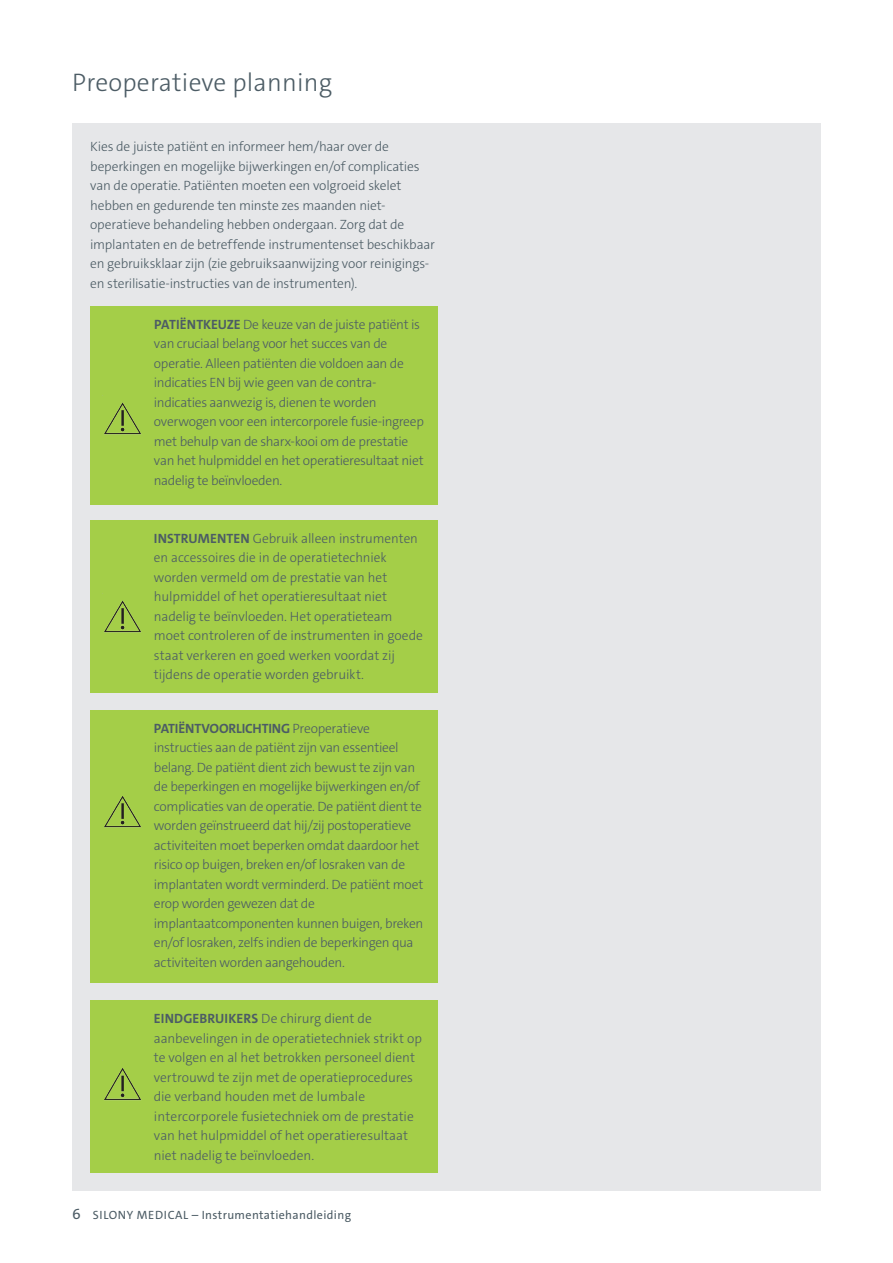
<style>
.page{position:relative;width:893px;height:1263px;background:#fff}
.page>*{position:absolute;margin:0;border:0;box-sizing:border-box;transform-origin:0 0}
.t1{font:300 25.5px "The Sans C4 s";letter-spacing:.01em;color:#4c5c65}
.t2{font:300 13.5px/19.5px "The Sans C4 s";letter-spacing:-.015em;color:#4c5c65}
.t3{font:12px "The Sans C4 s";letter-spacing:.03em;color:#4c5c65}
.s1{font-weight:700}
.s2{font-size:15px}
</style>
<div class="page">
<div style="left:72px;top:123px;width:749px;height:1068px;background:#e6e7e9"></div>
<div style="left:90px;top:306px;width:348px;height:199px;background:#a4ce48"></div>
<img style="left:104px;top:402px;width:37px;height:33px">
<div style="left:90px;top:520px;width:348px;height:172px;background:#a4ce48"></div>
<img style="left:104px;top:600px;width:37px;height:33px">
<div style="left:90px;top:710px;width:348px;height:272px;background:#a4ce48"></div>
<img style="left:104px;top:797px;width:37px;height:31px">
<div style="left:90px;top:1000px;width:348px;height:173px;background:#a4ce48"></div>
<img style="left:104px;top:1067px;width:37px;height:34px">
<h1 class="t1" style="left:72px;top:66px;width:262px">Preoperatieve planning</h1>
<p class="t2" style="left:90px;top:137px;width:346px">Kies de juiste patiënt en informeer hem/haar over de beperkingen en mogelijke bijwerkingen en/of complicaties van de operatie. Patiënten moeten een volgroeid skelet hebben en gedurende ten minste zes maanden niet&shy;operatieve behandeling hebben ondergaan. Zorg dat de implantaten en de betreffende instrumentenset beschikbaar en gebruiksklaar zijn (zie gebruiksaanwijzing voor reinigings&shy;en sterilisatie-instructies van de instrumenten).</p>
<p class="t2" style="left:154px;top:315px;width:271px"><span class="s1">PATIËNTKEUZE</span> De keuze van de juiste patiënt is van cruciaal belang voor het succes van de operatie. Alleen patiënten die voldoen aan de indicaties EN bij wie geen van de contra&shy;indicaties aanwezig is, dienen te worden overwogen voor een intercorporele fusie-ingreep met behulp van de sharx-kooi om de prestatie van het hulpmiddel en het operatieresultaat niet nadelig te beïnvloeden.</p>
<p class="t2" style="left:154px;top:529px;width:271px"><span class="s1">INSTRUMENTEN</span> Gebruik alleen instrumenten en accessoires die in de operatietechniek worden vermeld om de prestatie van het hulpmiddel of het operatieresultaat niet nadelig te beïnvloeden. Het operatieteam moet controleren of de instrumenten in goede staat verkeren en goed werken voordat zij tijdens de operatie worden gebruikt.</p>
<p class="t2" style="left:154px;top:719px;width:271px"><span class="s1">PATIËNTVOORLICHTING</span> Preoperatieve instructies aan de patiënt zijn van essentieel belang. De patiënt dient zich bewust te zijn van de beperkingen en mogelijke bijwerkingen en/of complicaties van de operatie. De patiënt dient te worden geïnstrueerd dat hij/zij postoperatieve activiteiten moet beperken omdat daardoor het risico op buigen, breken en/of losraken van de implantaten wordt verminderd. De patiënt moet erop worden gewezen dat de implantaatcomponenten kunnen buigen, breken en/of losraken, zelfs indien de beperkingen qua activiteiten worden aangehouden.</p>
<p class="t2" style="left:154px;top:1009px;width:270px"><span class="s1">EINDGEBRUIKERS</span> De chirurg dient de aanbevelingen in de operatietechniek strikt op te volgen en al het betrokken personeel dient vertrouwd te zijn met de operatieprocedures die verband houden met de lumbale intercorporele fusietechniek om de prestatie van het hulpmiddel of het operatieresultaat niet nadelig te beïnvloeden.</p>
<p class="t3" style="left:72px;top:1207px;width:280px"><span class="s2">6</span> SILONY MEDICAL – Instrumentatiehandleiding</p>
</div>
